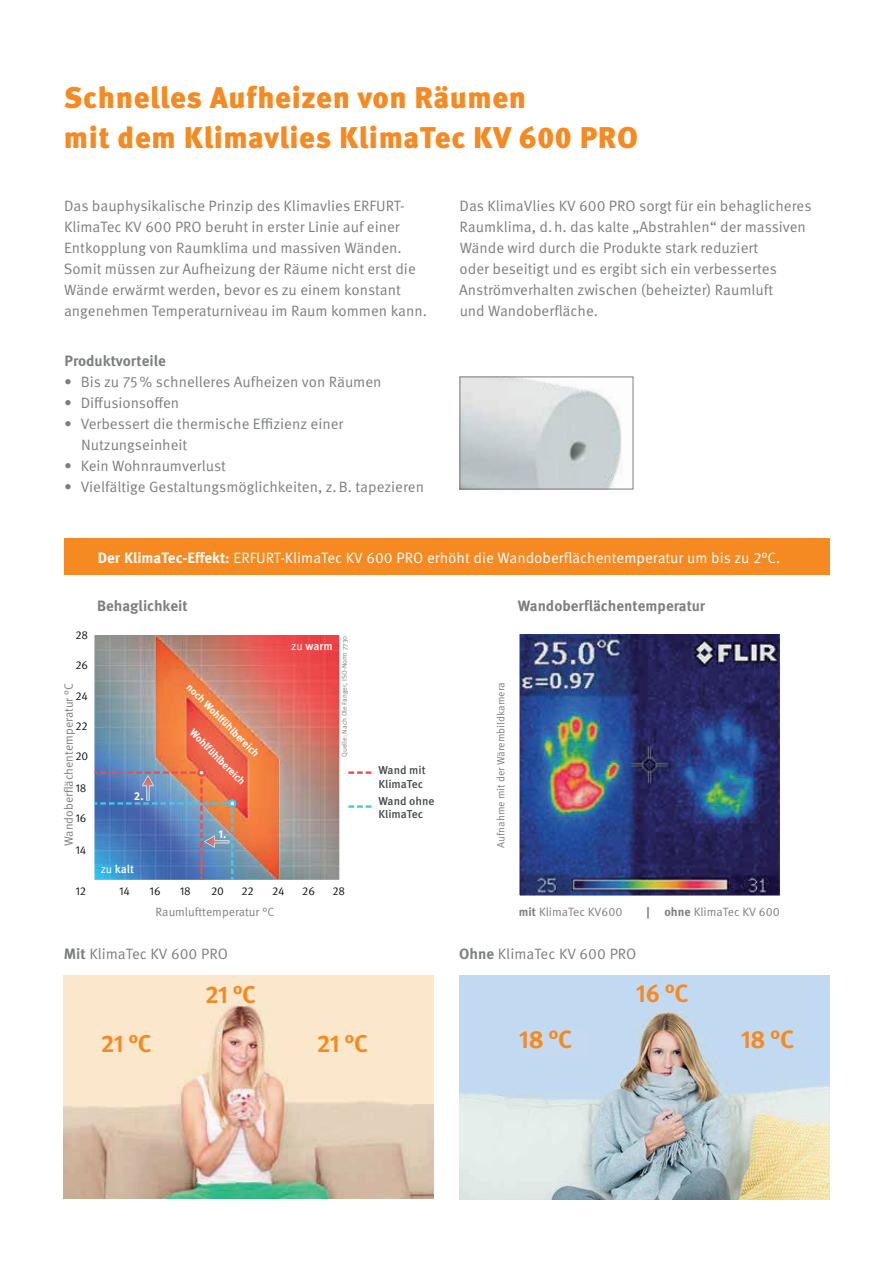
<style>
.page{position:relative;width:893px;height:1263px;background:#fff}
.page>*{position:absolute;margin:0;border:0;box-sizing:border-box;transform-origin:0 0}
.t1{font:900 30px/40.2px "Meta Pro";letter-spacing:.02em;color:#f68a22}
.t2{font:700 24.9px "Meta Pro";color:#f68a22}
.t3{font:700 24.3px "Meta Pro";color:#f68a22}
.t4{font:15px/21px "Meta Pro";color:#7c7f80}
.t5{font:15px "Meta Pro";color:#fff}
.t6{font:700 15px "Meta Pro";color:#7c7f80}
.t7{font:12px "Meta Pro";color:#7c7f80}
.t8{font:11.55px "Meta Pro";color:#0f1214}
.t9{font:500 11.55px/13.8px "Meta Pro";color:#454949}
.t10{font:500 11.55px "Meta Pro";color:#fff}
.t11{font:700 11.55px "Meta Pro";color:#fff}
.t12{font:10.5px "Meta Pro";color:#7c7f80}
.t13{font:700 10.35px "Meta Pro";color:#fff}
.t14{font:7.05px "Meta Pro";color:#7c7f80}
.s1{font-weight:700}
.s2{font-weight:400}
</style>
<div class="page">
<img style="left:461px;top:379px;width:161px;height:108px">
<div style="left:459px;top:377px;width:174px;height:112px;border:1px solid #7c7f80"></div>
<img style="left:521px;top:635px;width:257px;height:259px">
<div style="left:518px;top:632px;width:263px;height:265px;border:2px solid #fff"></div>
<img style="left:64px;top:976px;width:370px;height:222px">
<img style="left:459px;top:976px;width:371px;height:223px">
<div style="left:519px;top:1030px;width:70px;height:26px;background:#c5daf0"></div>
<div style="left:64px;top:539px;width:765px;height:36px;background:#f68a22"></div>
<img style="left:94px;top:635px;width:245px;height:245px">
<div style="left:197px;top:768px;width:9px;height:9px;border:2px solid #ef4d4d;border-radius:50%"></div>
<div style="left:228px;top:799px;width:8px;height:9px;border:2px solid #41c6f1;border-radius:50%"></div>
<svg style="left:348px;top:771px;width:23px;height:3px"></svg>
<svg style="left:348px;top:805px;width:23px;height:3px"></svg>
<img style="left:94px;top:770px;width:141px;height:110px">
<h1 class="t1" style="left:64px;top:77px;width:576px">Schnelles Aufheizen von Räumen<br>mit dem Klimavlies KlimaTec KV 600 PRO</h1>
<p class="t4" style="left:64px;top:196px;width:365px">Das bauphysikalische Prinzip des Klimavlies ERFURT-KlimaTec KV 600 PRO beruht in erster Linie auf einer Entkopplung von Raumklima und massiven Wänden.<br>Somit müssen zur Aufheizung der Räume nicht erst die Wände erwärmt werden, bevor es zu einem konstant angenehmen Temperaturniveau im Raum kommen kann.</p>
<p class="t6" style="left:64px;top:356px;width:103px">Produktvorteile</p>
<p class="t4" style="left:64px;top:373px;width:319px">• Bis zu 75 % schnelleres Aufheizen von Räumen</p>
<p class="t4" style="left:64px;top:394px;width:117px">• Diffusionsoffen</p>
<p class="t4" style="left:81px;top:415px;width:264px;text-indent:-17px">• Verbessert die thermische Effizienz einer<br>Nutzungseinheit</p>
<p class="t4" style="left:64px;top:457px;width:163px">• Kein Wohnraumverlust</p>
<p class="t4" style="left:64px;top:478px;width:361px">• Vielfältige Gestaltungsmöglichkeiten, z. B. tapezieren</p>
<p class="t4" style="left:459px;top:196px;width:354px">Das KlimaVlies KV 600 PRO sorgt für ein behaglicheres Raumklima, d. h. das kalte „Abstrahlen“ der massiven Wände wird durch die Produkte stark reduziert<br>oder beseitigt und es ergibt sich ein verbessertes Anströmverhalten zwischen (beheizter) Raumluft<br>und Wandoberfläche.</p>
<p class="t5" style="left:98px;top:552px;width:684px"><span class="s1">Der KlimaTec-Effekt:</span> ERFURT-KlimaTec KV 600 PRO erhöht die Wandoberflächentemperatur um bis zu 2°C.</p>
<p class="t8" style="left:75px;top:631px;width:14px">28</p>
<p class="t8" style="left:75px;top:661px;width:14px">26</p>
<p class="t7" style="left:64px;top:846px;width:165px;rotate:-90deg">Wandoberflächentemperatur °C</p>
<p class="t8" style="left:75px;top:691px;width:14px">24</p>
<p class="t8" style="left:75px;top:721px;width:14px">22</p>
<p class="t8" style="left:75px;top:752px;width:14px">20</p>
<p class="t8" style="left:75px;top:784px;width:13px">18</p>
<p class="t8" style="left:75px;top:813px;width:13px">16</p>
<p class="t8" style="left:75px;top:845px;width:13px">14</p>
<p class="t6" style="left:97px;top:601px;width:92px">Behaglichkeit</p>
<p class="t11" style="left:134px;top:789px;width:11px">2.</p>
<p class="t10" style="left:101px;top:864px;width:35px"><span class="s2">zu</span> kalt</p>
<p class="t13" style="left:193px;top:681px;width:99px;rotate:45deg">noch Wohlfühlbereich</p>
<p class="t13" style="left:196px;top:727px;width:75px;rotate:45deg">Wohlfühlbereich</p>
<p class="t11" style="left:218px;top:827px;width:10px">1.</p>
<p class="t10" style="left:291px;top:642px;width:43px"><span class="s2">zu</span> warm</p>
<p class="t14" style="left:342px;top:757px;width:123px;rotate:-90deg">Quelle: Nach Ole Fanger, ISO-Norm 7730</p>
<p class="t8" style="left:75px;top:886px;width:12px">12</p>
<p class="t8" style="left:119px;top:886px;width:13px">14</p>
<p class="t8" style="left:150px;top:886px;width:13px">16</p>
<p class="t8" style="left:180px;top:886px;width:13px">18</p>
<p class="t8" style="left:211px;top:886px;width:14px">20</p>
<p class="t8" style="left:241px;top:886px;width:14px">22</p>
<p class="t8" style="left:272px;top:886px;width:14px">24</p>
<p class="t8" style="left:302px;top:886px;width:14px">26</p>
<p class="t8" style="left:332px;top:886px;width:14px">28</p>
<p class="t7" style="left:156px;top:907px;width:120px">Raumlufttemperatur °C</p>
<p class="t4" style="left:64px;top:944px;width:166px"><span class="s1">Mit</span> KlimaTec KV 600 PRO</p>
<h3 class="t3" style="left:205px;top:986px;width:53px">21 °C</h3>
<p class="t6" style="left:518px;top:600px;width:189px">Wandoberflächentemperatur</p>
<p class="t9" style="left:378px;top:764px;width:49px">Wand mit<br>KlimaTec</p>
<p class="t9" style="left:378px;top:795px;width:57px">Wand ohne<br>KlimaTec</p>
<p class="t12" style="left:497px;top:848px;width:167px;rotate:-90deg">Aufnahme mit der Wärembildkamera</p>
<p class="t7" style="left:519px;top:907px;width:105px"><span class="s1">mit</span> KlimaTec KV600</p>
<p class="t7" style="left:646px;top:907px;width:135px"><span class="s1">| ohne</span> KlimaTec KV 600</p>
<p class="t4" style="left:459px;top:944px;width:179px"><span class="s1">Ohne</span> KlimaTec KV 600 PRO</p>
<h2 class="t2" style="left:636px;top:985px;width:54px">16 °C</h2>
<h3 class="t3" style="left:101px;top:1035px;width:53px">21 °C</h3>
<h3 class="t3" style="left:317px;top:1035px;width:53px">21 °C</h3>
<h2 class="t2" style="left:519px;top:1030px;width:55px">18 °C</h2>
<h2 class="t2" style="left:741px;top:1030px;width:55px">18 °C</h2>
</div>
